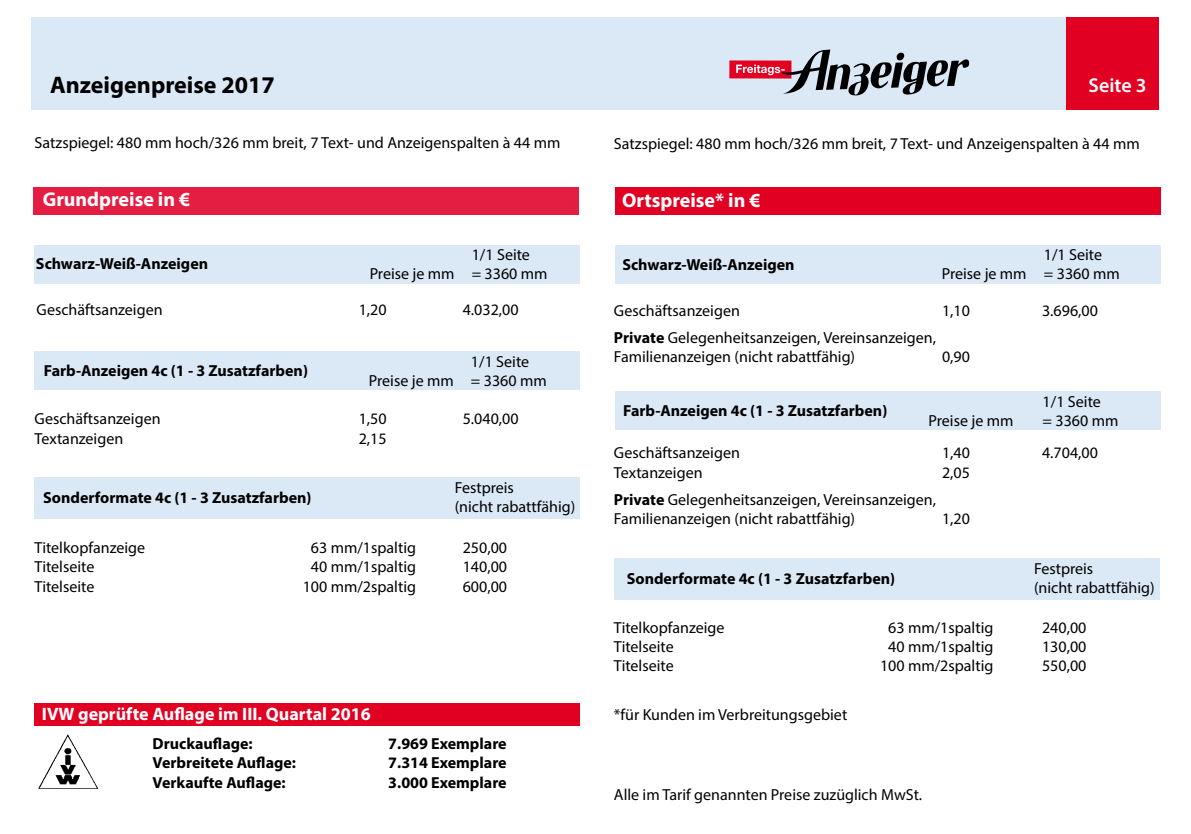
<style>
.page{position:relative;width:1191px;height:834px;background:#fff}
.page>*{position:absolute;margin:0;border:0;box-sizing:border-box;transform-origin:0 0}
.t1{font:700 24px "Myriad Pro";color:#000}
.t2{font:700 20px "Myriad Pro";color:#fff}
.t3{font:600 20px "Myriad Pro";color:#fff}
.t4{font:700 18px "Myriad Pro";color:#fff}
.t5{font:16px/19.2px "Myriad Pro";color:#000}
.t6{font:700 16px "Myriad Pro";color:#000}
.s1{font-weight:700}
.s2{color:#fff}
</style>
<div class="page">
<div style="left:31px;top:17px;width:1038px;height:92px;background:#dbe8f5"></div>
<div style="left:614px;top:558px;width:545px;height:42px;background:#dbe8f5"></div>
<div style="left:34px;top:476px;width:546px;height:42px;background:#dbe8f5"></div>
<div style="left:34px;top:703px;width:546px;height:22px;background:#e20022"></div>
<div style="left:33px;top:187px;width:545px;height:27px;background:#e41e43"></div>
<div style="left:34px;top:245px;width:546px;height:38px;background:#dbe8f5"></div>
<div style="left:34px;top:351px;width:546px;height:38px;background:#dbe8f5"></div>
<div style="left:615px;top:187px;width:545px;height:28px;background:#e20022"></div>
<div style="left:615px;top:246px;width:545px;height:38px;background:#dbe8f5"></div>
<div style="left:615px;top:391px;width:545px;height:38px;background:#dbe8f5"></div>
<div style="left:729px;top:60px;width:62px;height:18px;background:#e20022"></div>
<svg style="left:736px;top:49px;width:233px;height:47px"></svg>
<div style="left:1066px;top:17px;width:93px;height:92px;background:#e20022"></div>
<img style="left:38px;top:734px;width:60px;height:54px">
<h1 class="t1" style="left:50px;top:69px;width:226px">Anzeigenpreise 2017</h1>
<p class="t3" style="left:1088px;top:72px;width:60px">Seite 3</p>
<p class="t5" style="left:35px;top:133px;width:527px">Satzspiegel: 480 mm hoch/326 mm breit, 7 Text- und Anzeigenspalten à 44 mm</p>
<p class="t5" style="left:614px;top:133px;width:527px">Satzspiegel: 480 mm hoch/326 mm breit, 7 Text- und Anzeigenspalten à 44 mm</p>
<p class="t2" style="left:43px;top:186px;width:149px">Grundpreise in €</p>
<p class="t2" style="left:622px;top:187px;width:140px">Ortspreise* in €</p>
<p class="t6" style="left:36px;top:253px;width:174px">Schwarz-Weiß-Anzeigen</p>
<p class="t5" style="left:370px;top:245px;width:179px;text-indent:102px">1/1 Seite<br>Preise je mm = 3360 mm</p>
<p class="t6" style="left:622px;top:253px;width:174px">Schwarz-Weiß-Anzeigen</p>
<p class="t5" style="left:941px;top:245px;width:179px;text-indent:102px">1/1 Seite<br>Preise je mm = 3360 mm</p>
<p class="t5" style="left:37px;top:300px;width:127px">Geschäftsanzeigen</p>
<p class="t5" style="left:359px;top:300px;width:29px">1,20</p>
<p class="t5" style="left:463px;top:300px;width:57px">4.032,00</p>
<p class="t6" style="left:44px;top:360px;width:265px">Farb-Anzeigen 4c (1 - 3 Zusatzfarben)</p>
<p class="t5" style="left:369px;top:351px;width:179px;text-indent:102px">1/1 Seite<br>Preise je mm = 3360 mm</p>
<p class="t5" style="left:614px;top:301px;width:127px">Geschäftsanzeigen</p>
<p class="t5" style="left:942px;top:301px;width:29px">1,10</p>
<p class="t5" style="left:1042px;top:301px;width:57px">3.696,00</p>
<p class="t5" style="left:614px;top:328px;width:324px"><span class="s1">Private</span> Gelegenheitsanzeigen, Vereinsanzeigen,<br>Familienanzeigen (nicht rabattfähig)</p>
<p class="t5" style="left:942px;top:347px;width:29px">0,90</p>
<p class="t5" style="left:35px;top:409px;width:127px">Geschäftsanzeigen</p>
<p class="t5" style="left:359px;top:409px;width:29px">1,50</p>
<p class="t5" style="left:463px;top:409px;width:57px">5.040,00</p>
<p class="t5" style="left:35px;top:428px;width:90px">Textanzeigen</p>
<p class="t5" style="left:359px;top:428px;width:29px">2,15</p>
<p class="t5" style="left:455px;top:477px;width:122px">Festpreis<br>(nicht rabattfähig)</p>
<p class="t5" style="left:35px;top:538px;width:112px">Titelkopfanzeige</p>
<p class="t5" style="left:303px;top:538px;width:115px"><span class="s2">1</span>63 mm/1spaltig</p>
<p class="t5" style="left:463px;top:538px;width:46px">250,00</p>
<p class="t5" style="left:35px;top:557px;width:61px">Titelseite</p>
<p class="t5" style="left:303px;top:557px;width:115px"><span class="s2">1</span>40 mm/1spaltig</p>
<p class="t5" style="left:463px;top:557px;width:46px">140,00</p>
<p class="t5" style="left:35px;top:576px;width:61px">Titelseite</p>
<p class="t5" style="left:303px;top:576px;width:115px">100 mm/2spaltig</p>
<p class="t5" style="left:463px;top:576px;width:46px">600,00</p>
<p class="t6" style="left:43px;top:487px;width:270px">Sonderformate 4c (1 - 3 Zusatzfarben)</p>
<p class="t6" style="left:623px;top:400px;width:265px">Farb-Anzeigen 4c (1 - 3 Zusatzfarben)</p>
<p class="t5" style="left:1042px;top:391px;width:60px">1/1 Seite</p>
<p class="t5" style="left:928px;top:410px;width:86px">Preise je mm</p>
<p class="t5" style="left:1042px;top:410px;width:77px">= 3360 mm</p>
<p class="t5" style="left:614px;top:443px;width:127px">Geschäftsanzeigen</p>
<p class="t5" style="left:942px;top:443px;width:29px">1,40</p>
<p class="t5" style="left:1042px;top:443px;width:57px">4.704,00</p>
<p class="t5" style="left:614px;top:462px;width:90px">Textanzeigen</p>
<p class="t5" style="left:942px;top:462px;width:29px">2,05</p>
<p class="t5" style="left:614px;top:489px;width:324px"><span class="s1">Private</span> Gelegenheitsanzeigen, Vereinsanzeigen,<br>Familienanzeigen (nicht rabattfähig)</p>
<p class="t5" style="left:942px;top:509px;width:29px">1,20</p>
<p class="t6" style="left:626px;top:567px;width:270px">Sonderformate 4c (1 - 3 Zusatzfarben)</p>
<p class="t5" style="left:1034px;top:559px;width:122px">Festpreis<br>(nicht rabattfähig)</p>
<p class="t4" style="left:42px;top:702px;width:330px">IVW geprüfte Auflage im III. Quartal 2016</p>
<p class="t6" style="left:153px;top:733px;width:102px">Druckauflage:</p>
<p class="t6" style="left:388px;top:733px;width:120px">7.969 Exemplare</p>
<p class="t6" style="left:153px;top:752px;width:145px">Verbreitete Auflage:</p>
<p class="t6" style="left:388px;top:752px;width:120px">7.314 Exemplare</p>
<p class="t6" style="left:153px;top:771px;width:135px">Verkaufte Auflage:</p>
<p class="t6" style="left:388px;top:771px;width:120px">3.000 Exemplare</p>
<p class="t5" style="left:614px;top:617px;width:112px">Titelkopfanzeige</p>
<p class="t5" style="left:880px;top:617px;width:115px"><span class="s2">1</span>63 mm/1spaltig</p>
<p class="t5" style="left:1042px;top:617px;width:46px">240,00</p>
<p class="t5" style="left:614px;top:636px;width:61px">Titelseite</p>
<p class="t5" style="left:880px;top:636px;width:115px"><span class="s2">1</span>40 mm/1spaltig</p>
<p class="t5" style="left:1042px;top:636px;width:46px">130,00</p>
<p class="t5" style="left:614px;top:655px;width:61px">Titelseite</p>
<p class="t5" style="left:880px;top:655px;width:115px">100 mm/2spaltig</p>
<p class="t5" style="left:1042px;top:655px;width:46px">550,00</p>
<p class="t5" style="left:614px;top:705px;width:235px">*für Kunden im Verbreitungsgebiet</p>
<p class="t5" style="left:614px;top:785px;width:310px">Alle im Tarif genannten Preise zuzüglich MwSt.</p>
</div>
